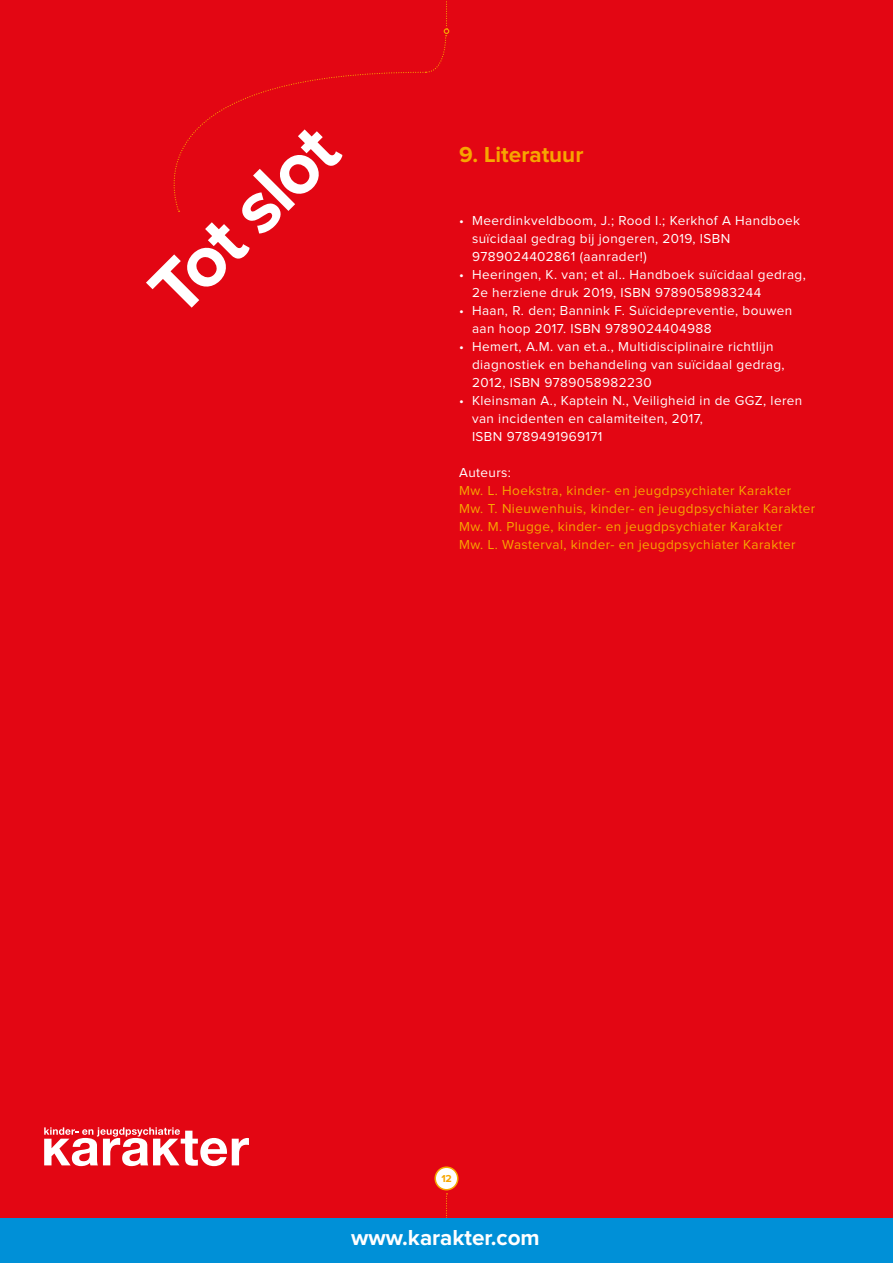
<style>
.page{position:relative;width:893px;height:1263px;background:#e30613}
.page>*{position:absolute;margin:0;border:0;box-sizing:border-box;transform-origin:0 0}
.t1{font:700 75px "Proxima Nova";color:#fff}
.t2{font:700 22.5px "Proxima Nova";color:#fff}
.t3{font:700 22.5px "Proxima Nova";color:#f7a600}
.t4{font:13.5px/18px "Proxima Nova";letter-spacing:.03em;color:#fff}
.t5{font:13.5px/18px "Proxima Nova";letter-spacing:.03em;color:#f7a600}
.t6{font:700 10.5px "Proxima Nova";color:#f7a600}
</style>
<div class="page">
<div style="left:435px;top:1167px;width:23px;height:23px;background:#fff;border-radius:50%"></div>
<div style="left:434px;top:1166px;width:24px;height:24px;border:2px solid #f7a600;border-radius:50%"></div>
<svg style="left:446px;top:1193px;width:1px;height:25px"></svg>
<div style="left:0;top:1218px;width:893px;height:45px;background:#0090d7"></div>
<svg style="left:173px;top:1px;width:276px;height:211px"></svg>
<svg style="left:44px;top:1127px;width:205px;height:39px"></svg>
<h1 class="t1" style="left:138px;top:277px;width:233px;rotate:-45deg">Tot slot</h1>
<h2 class="t3" style="left:459px;top:144px;width:126px">9. Literatuur</h2>
<p class="t4" style="left:472px;top:212px;width:330px;text-indent:-13px">• Meerdinkveldboom, J.; Rood I.; Kerkhof A Handboek suïcidaal gedrag bij jongeren, 2019, ISBN<br>9789024402861 (aanrader!)</p>
<p class="t4" style="left:472px;top:266px;width:335px;text-indent:-13px">• Heeringen, K. van; et al.. Handboek suïcidaal gedrag,<br>2e herziene druk 2019, ISBN 9789058983244</p>
<p class="t4" style="left:472px;top:302px;width:322px;text-indent:-13px">• Haan, R. den; Bannink F. Suïcidepreventie, bouwen aan hoop 2017. ISBN 9789024404988</p>
<p class="t4" style="left:472px;top:338px;width:314px;text-indent:-13px">• Hemert, A.M. van et.a., Multidisciplinaire richtlijn diagnostiek en behandeling van suïcidaal gedrag,<br>2012, ISBN 9789058982230</p>
<p class="t4" style="left:472px;top:392px;width:332px;text-indent:-13px">• Kleinsman A., Kaptein N., Veiligheid in de GGZ, leren van incidenten en calamiteiten, 2017,<br>ISBN 9789491969171</p>
<p class="t4" style="left:459px;top:464px;width:53px">Auteurs:</p>
<p class="t5" style="left:459px;top:482px;width:358px">Mw. L. Hoekstra, kinder- en jeugdpsychiater Karakter Mw. T. Nieuwenhuis, kinder- en jeugdpsychiater Karakter Mw. M. Plugge, kinder- en jeugdpsychiater Karakter<br>Mw. L. Wasterval, kinder- en jeugdpsychiater Karakter</p>
<p class="t6" style="left:441px;top:1174px;width:12px">12</p>
<h2 class="t2" style="left:351px;top:1227px;width:190px">www.karakter.com</h2>
</div>
